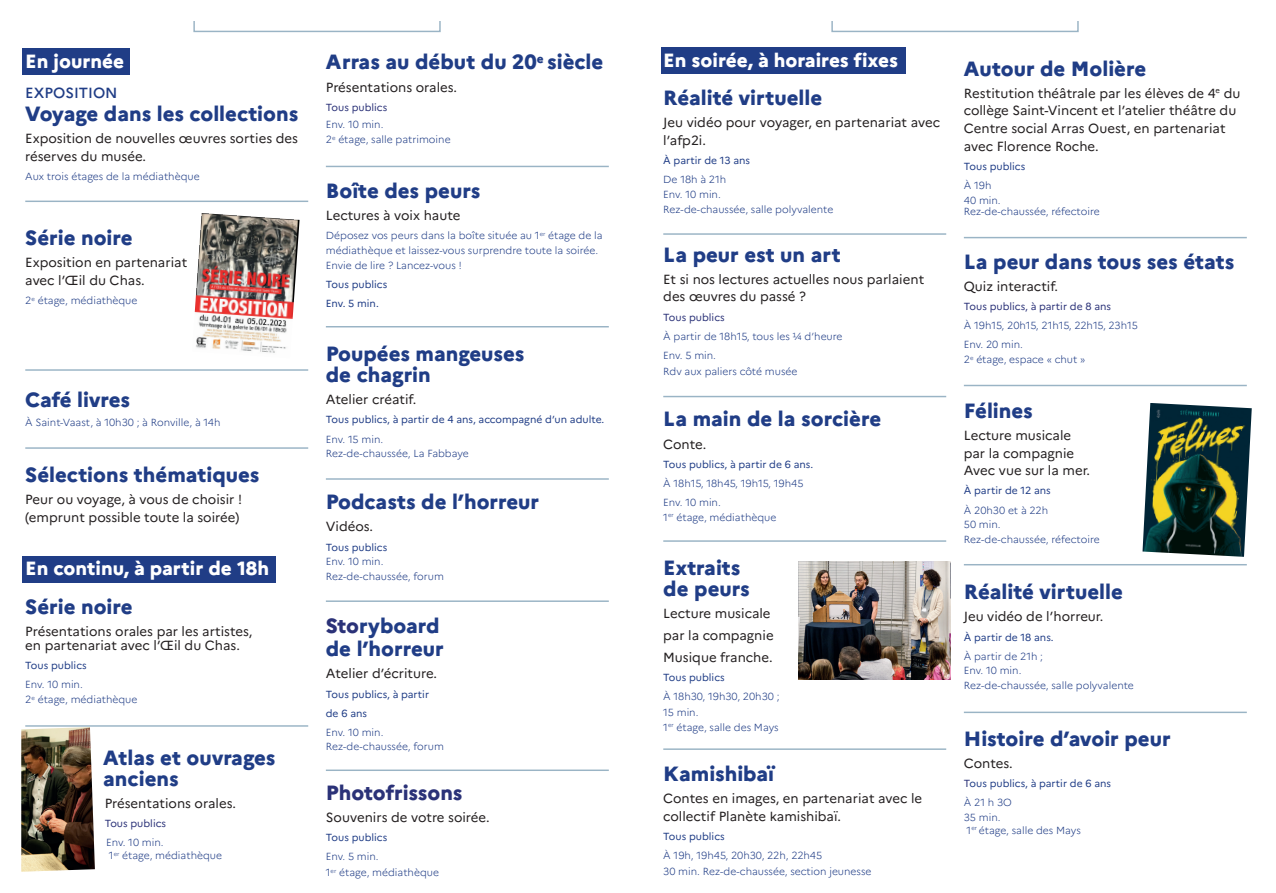
<style>
.page{position:relative;width:1276px;height:893px;background:#fff}
.page>*{position:absolute;margin:0;border:0;box-sizing:border-box;transform-origin:0 0}
.t1{font:800 20.55px/21.1px "Marianne";color:#203d86}
.t2{font:800 20.55px "Marianne";letter-spacing:-.005em;color:#2b3278}
.t3{font:800 19.05px "Marianne";color:#fff}
.t4{font:500 14.7px "Marianne";color:#203d86}
.t5{font:13.2px/17.7px "Marianne";color:#231f20}
.t6{font:300 10.35px/14.7px "Marianne";color:#203d86}
.t7{font:10.35px/19px "Marianne";color:#203d86}
.t8{font:10.35px "Marianne";color:#2b3278}
.s1{color:#2b3278}
.s2{font-weight:300}
</style>
<div class="page">
<svg style="left:193px;top:21px;width:248px;height:11px"></svg>
<div style="left:22px;top:49px;width:107px;height:26px;background:#203d86"></div>
<div style="left:22px;top:557px;width:253px;height:26px;background:#203d86"></div>
<hr style="left:25px;top:201px;width:283px;height:1px;background:#9ab4c5">
<hr style="left:25px;top:369px;width:283px;height:2px;background:#9ab4c5">
<hr style="left:25px;top:447px;width:283px;height:2px;background:#9ab4c5">
<hr style="left:25px;top:725px;width:283px;height:2px;background:#9ab4c5">
<hr style="left:326px;top:166px;width:283px;height:1px;background:#9ab4c5">
<hr style="left:326px;top:326px;width:283px;height:1px;background:#9ab4c5">
<hr style="left:326px;top:478px;width:283px;height:2px;background:#9ab4c5">
<hr style="left:326px;top:600px;width:283px;height:2px;background:#9ab4c5">
<hr style="left:326px;top:769px;width:283px;height:2px;background:#9ab4c5">
<img style="left:21px;top:727px;width:74px;height:145px">
<img style="left:194px;top:213px;width:105px;height:140px">
<svg style="left:831px;top:21px;width:247px;height:11px"></svg>
<hr style="left:964px;top:237px;width:282px;height:1px;background:#9ab4c5">
<hr style="left:964px;top:385px;width:282px;height:1px;background:#9ab4c5">
<hr style="left:964px;top:564px;width:282px;height:1px;background:#9ab4c5">
<hr style="left:964px;top:712px;width:282px;height:1px;background:#9ab4c5">
<hr style="left:663px;top:396px;width:283px;height:1px;background:#9ab4c5">
<hr style="left:663px;top:233px;width:283px;height:2px;background:#9ab4c5">
<hr style="left:663px;top:540px;width:283px;height:2px;background:#9ab4c5">
<hr style="left:663px;top:748px;width:283px;height:2px;background:#9ab4c5">
<img style="left:799px;top:562px;width:151px;height:118px">
<div style="left:661px;top:48px;width:244px;height:26px;background:#203d86"></div>
<img style="left:1142px;top:403px;width:109px;height:154px">
<h2 class="t3" style="left:25px;top:50px;width:100px">En journée</h2>
<h3 class="t4" style="left:25px;top:84px;width:94px">EXPOSITION</h3>
<h1 class="t1" style="left:25px;top:103px;width:275px">Voyage dans les collections</h1>
<p class="t5" style="left:25px;top:130px;width:274px">Exposition de nouvelles œuvres sorties des réserves du musée.</p>
<p class="t6" style="left:25px;top:169px;width:176px">Aux trois étages de la médiathèque</p>
<h1 class="t1" style="left:25px;top:227px;width:109px">Série noire</h1>
<p class="t5" style="left:25px;top:254px;width:163px">Exposition en partenariat avec l’Œil du Chas.</p>
<p class="t6" style="left:25px;top:293px;width:114px">2<sup>e</sup> étage, médiathèque</p>
<h1 class="t1" style="left:25px;top:389px;width:106px">Café livres</h1>
<p class="t6" style="left:25px;top:415px;width:197px">À Saint-Vaast, à 10h30 ; à Ronville, à 14h</p>
<h1 class="t1" style="left:25px;top:464px;width:236px">Sélections thématiques</h1>
<p class="t5" style="left:25px;top:490px;width:218px">Peur ou voyage, à vous de choisir ! (emprunt possible toute la soirée)</p>
<h2 class="t3" style="left:25px;top:556px;width:245px">En continu, à partir de 18h</h2>
<h1 class="t1" style="left:25px;top:596px;width:109px">Série noire</h1>
<p class="t5" style="left:25px;top:623px;width:229px;line-height:14.7px">Présentations orales par les artistes, en partenariat avec l’Œil du Chas.</p>
<p class="t7" style="left:25px;top:656px;width:63px">Tous publics</p>
<p class="t6" style="left:25px;top:677px;width:114px">Env. 10 min.<br>2<sup>e</sup> étage, médiathèque</p>
<h1 class="t1" style="left:103px;top:747px;width:174px">Atlas et ouvrages anciens</h1>
<p class="t5" style="left:105px;top:794px;width:133px">Présentations orales.</p>
<p class="t8" style="left:105px;top:817px;width:63px">Tous publics</p>
<p class="t6" style="left:106px;top:836px;width:117px;line-height:13.2px">Env. 10 min.<br>1<sup>er</sup> étage, médiathèque</p>
<h1 class="t1" style="left:326px;top:52px;width:279px">Arras au début du 20<sup>e</sup> siècle</h1>
<p class="t5" style="left:326px;top:78px;width:133px">Présentations orales.</p>
<p class="t8" style="left:326px;top:101px;width:63px">Tous publics</p>
<p class="t6" style="left:326px;top:117px;width:126px">Env. 10 min.<br>2<sup>e</sup> étage, salle patrimoine</p>
<h1 class="t1" style="left:326px;top:180px;width:156px">Boîte des peurs</h1>
<p class="t5" style="left:326px;top:206px;width:136px">Lectures à voix haute</p>
<p class="t6" style="left:326px;top:228px;width:278px">Déposez vos peurs dans la boîte située au 1<sup>er</sup> étage de la médiathèque et laissez-vous surprendre toute la soirée.<br>Envie de lire ? Lancez-vous !</p>
<p class="t7" style="left:326px;top:274px;width:63px">Tous publics<br>Env. 5 min.</p>
<h1 class="t1" style="left:326px;top:343px;width:200px">Poupées mangeuses de chagrin</h1>
<p class="t5" style="left:326px;top:391px;width:92px">Atelier créatif.</p>
<p class="t7" style="left:326px;top:410px;width:280px">Tous publics, à partir de 4 ans, accompagné d’un adulte.</p>
<p class="t6" style="left:326px;top:431px;width:144px">Env. 15 min.<br>Rez-de-chaussée, La Fabbaye</p>
<h1 class="t1" style="left:326px;top:491px;width:215px">Podcasts de l’horreur</h1>
<p class="t5" style="left:326px;top:518px;width:49px">Vidéos.</p>
<p class="t7" style="left:326px;top:537px;width:63px">Tous publics</p>
<p class="t6" style="left:326px;top:554px;width:120px">Env. 10 min.<br>Rez-de-chaussée, forum</p>
<h1 class="t1" style="left:326px;top:614px;width:119px;line-height:23.5px"><span class="s1">Sto</span>ryboard de l’horreur</h1>
<p class="t5" style="left:326px;top:665px;width:113px">Atelier d’écriture.</p>
<p class="t7" style="left:326px;top:684px;width:105px">Tous publics, à partir de 6 ans</p>
<p class="t6" style="left:326px;top:725px;width:120px">Env. 10 min.<br>Rez-de-chaussée, forum</p>
<h1 class="t2" style="left:326px;top:780px;width:138px">Photofrissons</h1>
<p class="t5" style="left:326px;top:808px;width:165px">Souvenirs de votre soirée.</p>
<p class="t7" style="left:326px;top:827px;width:63px">Tous publics</p>
<p class="t6" style="left:326px;top:848px;width:115px;line-height:16.2px">Env. 5 min.<br>1<sup>er</sup> étage, médiathèque</p>
<h2 class="t3" style="left:663px;top:49px;width:236px">En soirée, à horaires fixes</h2>
<h1 class="t1" style="left:663px;top:87px;width:161px">Réalité virtuelle</h1>
<p class="t5" style="left:663px;top:114px;width:278px">Jeu vidéo pour voyager, en partenariat avec l’afp2i.</p>
<p class="t7" style="left:663px;top:151px;width:88px">À partir de 13 ans</p>
<p class="t6" style="left:663px;top:172px;width:172px">De 18h à 21h<br>Env. 10 min.<br>Rez-de-chaussée, salle polyvalente</p>
<h1 class="t1" style="left:663px;top:244px;width:179px">La peur est un art</h1>
<p class="t5" style="left:663px;top:270px;width:262px">Et si nos lectures actuelles nous parlaient des œuvres du passé ?</p>
<p class="t8" style="left:663px;top:311px;width:63px">Tous publics</p>
<p class="t6" style="left:663px;top:326px;width:181px;line-height:19px">À partir de 18h15, tous les ¼ d’heure<br>Env. 5 min.</p>
<p class="t6" style="left:663px;top:364px;width:136px">Rdv aux paliers côté musée</p>
<h1 class="t1" style="left:663px;top:409px;width:220px">La main de la sorcière</h1>
<p class="t5" style="left:663px;top:435px;width:45px">Conte.</p>
<p class="t7" style="left:663px;top:454px;width:151px">Tous publics, à partir de 6 ans.</p>
<p class="t6" style="left:663px;top:473px;width:142px;line-height:19px">À 18h15, 18h45, 19h15, 19h45<br>Env. 10 min.</p>
<p class="t6" style="left:663px;top:509px;width:115px">1<sup>er</sup> étage, médiathèque</p>
<h1 class="t1" style="left:663px;top:557px;width:88px;line-height:20.5px">Extraits de peurs</h1>
<p class="t5" style="left:663px;top:602px;width:112px;line-height:22px">Lecture musicale par la compagnie<br>Musique franche.</p>
<p class="t7" style="left:663px;top:667px;width:63px">Tous publics</p>
<p class="t6" style="left:663px;top:688px;width:118px;line-height:16.2px">À 18h30, 19h30, 20h30 ;<br>15 min.</p>
<p class="t6" style="left:663px;top:720px;width:117px">1<sup>er</sup> étage, salle des Mays</p>
<h1 class="t1" style="left:663px;top:763px;width:112px">Kamishibaï</h1>
<p class="t5" style="left:663px;top:790px;width:260px">Contes en images, en partenariat avec le collectif Planète kamishibaï.</p>
<p class="t7" style="left:663px;top:827px;width:63px">Tous publics</p>
<p class="t6" style="left:663px;top:847px;width:210px;line-height:16.2px">À 19h, 19h45, 20h30, 22h, 22h45<br>30 min. Rez-de-chaussée, section jeunesse</p>
<h1 class="t1" style="left:964px;top:58px;width:184px">Autour de Molière</h1>
<p class="t5" style="left:964px;top:84px;width:278px">Restitution théâtrale par les élèves de 4<sup>e</sup> du collège Saint-Vincent et l’atelier théâtre du Centre social Arras Ouest, en partenariat avec Florence Roche.</p>
<p class="t7" style="left:964px;top:157px;width:63px">Tous publics</p>
<p class="t6" style="left:964px;top:178px;width:38px">À 19h<br>40 min.</p>
<p class="t6" style="left:964px;top:204px;width:137px">Rez-de-chaussée, réfectoire</p>
<h1 class="t1" style="left:964px;top:251px;width:272px">La peur dans tous ses états</h1>
<p class="t5" style="left:964px;top:277px;width:96px">Quiz interactif.</p>
<p class="t8" style="left:964px;top:300px;width:149px">Tous publics, à partir de 8 ans</p>
<p class="t6" style="left:964px;top:316px;width:175px;line-height:19px">À 19h15, 20h15, 21h15, 22h15, 23h15<br>Env. 20 min.</p>
<p class="t6" style="left:964px;top:352px;width:123px">2<sup>e</sup> étage, espace « chut »</p>
<h1 class="t1" style="left:964px;top:400px;width:70px">Félines</h1>
<p class="t5" style="left:964px;top:426px;width:128px">Lecture musicale par la compagnie<br>Avec vue sur la mer.</p>
<p class="t7" style="left:964px;top:481px;width:88px">À partir de 12 ans</p>
<p class="t6" style="left:964px;top:502px;width:137px">À 20h30 et à 22h<br>50 min.<br>Rez-de-chaussée, réfectoire</p>
<h1 class="t1" style="left:964px;top:581px;width:161px">Réalité virtuelle</h1>
<p class="t5" style="left:964px;top:608px;width:141px">Jeu vidéo de l’horreur.</p>
<p class="t7" style="left:964px;top:627px;width:91px">À partir de 18 ans.</p>
<p class="t6" style="left:964px;top:649px;width:172px">À partir de 21h ;<br>Env. 10 min.<br>Rez-de-chaussée, salle polyvalente</p>
<h1 class="t1" style="left:964px;top:728px;width:208px">Histoire d’avoir peur</h1>
<p class="t5" style="left:964px;top:754px;width:50px">Contes.</p>
<p class="t7" style="left:964px;top:773px;width:149px"><span class="s1">T</span>ous publics, à partir de 6 ans<br><span class="s2">À 21 h 3O</span></p>
<p class="t6" style="left:964px;top:810px;width:118px;line-height:13.2px">35 min.<br>1<sup>er</sup> étage, salle des Mays</p>
</div>
